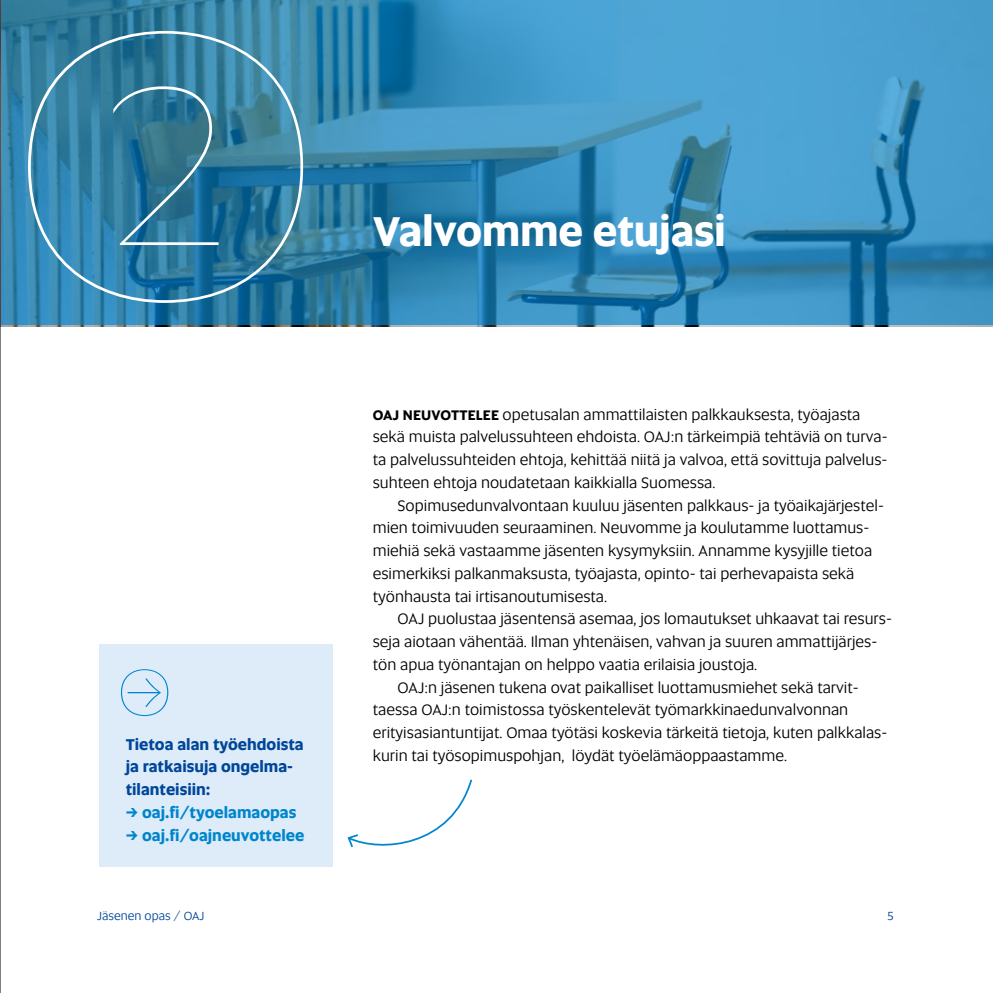
<style>
.page{position:relative;width:993px;height:993px;background:#fff}
.page>*{position:absolute;margin:0;border:0;box-sizing:border-box;transform-origin:0 0}
.t1{font:100 342.3px "Altis";color:#fff}
.t2{font:700 42px "Altis";letter-spacing:-.005em;color:#fff}
.t3{font:15.75px/22.8px "Altis";color:#000}
.t4{font:700 15.75px/22.8px "Altis";color:#004699}
.t5{font:700 15.75px "Altis";color:#0085cd}
.t6{font:12.25px "Altis";color:#004699}
.s1{font-weight:700;font-size:14px}
</style>
<div class="page">
<svg style="left:1px;top:0;width:991px;height:325px;background:#378ab4"></svg>
<div style="left:100px;top:644px;width:233px;height:222px;background:#deecf9"></div>
<svg style="left:347px;top:779px;width:125px;height:69px"></svg>
<hr style="left:0;top:0;width:1px;height:992px;background:#000">
<h1 class="t1" style="left:13px;top:-51px;width:309px">②</h1>
<p class="t4" style="left:126px;top:731px;width:179px">Tietoa alan työehdoista ja ratkaisuja ongelma&shy;tilanteisiin:</p>
<p class="t5" style="left:126px;top:800px;width:172px">→ oaj.fi/tyoelamaopas</p>
<p class="t5" style="left:126px;top:823px;width:180px">→ oaj.fi/oajneuvottelee</p>
<h2 class="t2" style="left:373px;top:199px;width:354px">Valvomme etujasi</h2>
<p class="t3" style="left:372px;top:402px;width:516px"><span class="s1">OAJ NEUVOTTELEE</span> opetusalan ammattilaisten palkkauksesta, työajasta sekä muista palvelussuhteen ehdoista. OAJ:n tärkeimpiä tehtäviä on turva&shy;ta palvelussuhteiden ehtoja, kehittää niitä ja valvoa, että sovittuja palvelus&shy;suhteen ehtoja noudatetaan kaikkialla Suomessa.</p>
<p class="t3" style="left:372px;top:493px;width:512px;text-indent:25px">Sopimusedunvalvontaan kuuluu jäsenten palkkaus- ja työaikajärjestel&shy;mien toimivuuden seuraaminen. Neuvomme ja koulutamme luottamus&shy;miehiä sekä vastaamme jäsenten kysymyksiin. Annamme kysyjille tietoa esimerkiksi palkanmaksusta, työajasta, opinto- tai perhevapaista sekä työnhausta tai irtisanoutumisesta.</p>
<p class="t3" style="left:397px;top:607px;width:495px">OAJ puolustaa jäsentensä asemaa, jos lomautukset uhkaavat tai resurs-</p>
<p class="t3" style="left:372px;top:629px;width:506px">seja aiotaan vähentää. Ilman yhtenäisen, vahvan ja suuren ammattijärjes-</p>
<p class="t3" style="left:372px;top:652px;width:386px">tön apua työnantajan on helppo vaatia erilaisia joustoja.</p>
<p class="t3" style="left:397px;top:675px;width:462px">OAJ:n jäsenen tukena ovat paikalliset luottamusmiehet sekä tarvit-</p>
<p class="t3" style="left:372px;top:698px;width:477px">taessa OAJ:n toimistossa työskentelevät työmarkkinaedunvalvonnan</p>
<p class="t3" style="left:372px;top:720px;width:516px">erityisasiantuntijat. Omaa työtäsi koskevia tärkeitä tietoja, kuten palkkalas-</p>
<p class="t3" style="left:372px;top:743px;width:415px">kurin tai työsopimuspohjan, löydät työelämäoppaastamme.</p>
<p class="t6" style="left:97px;top:907px;width:109px">Jäsenen opas / OAJ</p>
<p class="t6" style="left:887px;top:907px;width:8px">5</p>
</div>
